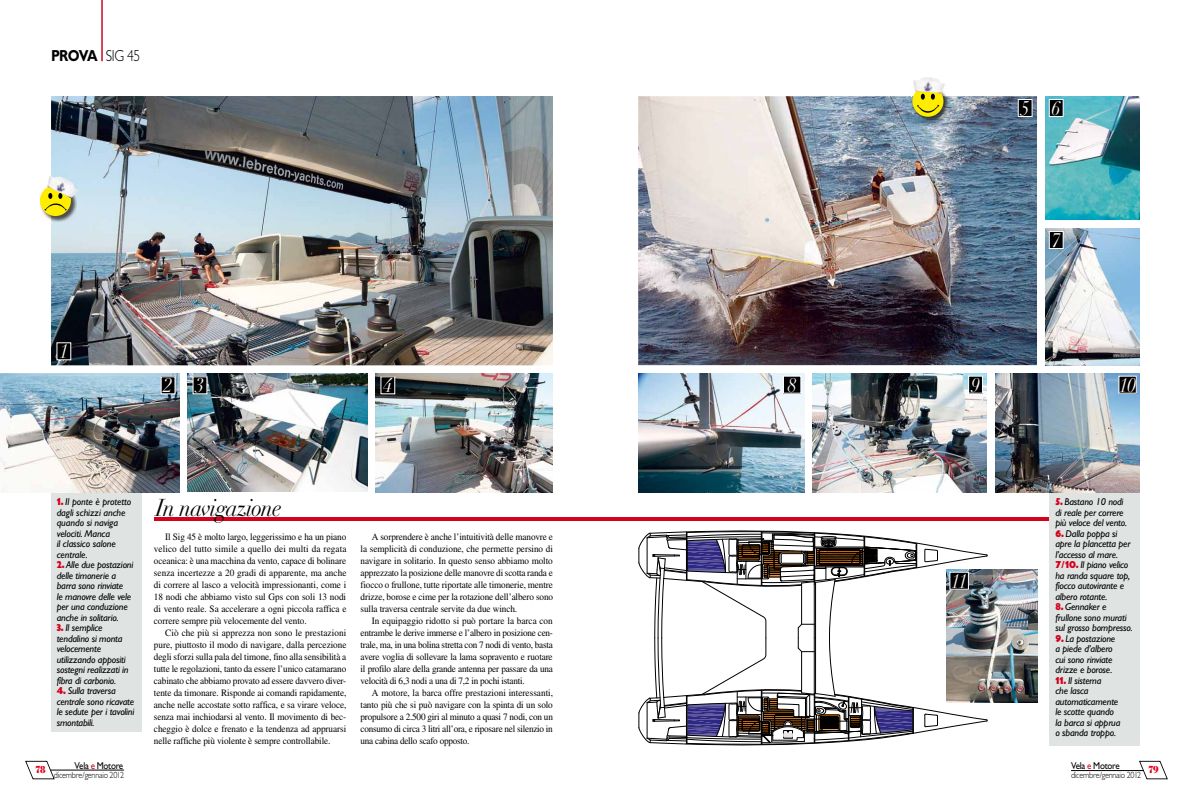
<style>
.page{position:relative;width:1191px;height:808px;background:#fff}
.page>*{position:absolute;margin:0;border:0;box-sizing:border-box;transform-origin:0 0}
.t1{font:24px "Didot LH Italic Os F";letter-spacing:-.035em;color:#000;scale:.9 1}
.t2{font:italic 20px "Didot LH";color:#fff;scale:.9 1}
.t3{font:700 16px "Gill Sans";letter-spacing:-.065em;color:#000;scale:.85 1}
.t4{font:italic 10px/10.5px "Gill Sans";letter-spacing:-.02em;color:#000}
.t5{font:10px "Gill Sans";letter-spacing:-.03em;color:#000;scale:.9 1}
.t6{font:700 10px "Bodoni BE";color:#e2001a;scale:.9 1}
.t7{font:9.7px/12px "Times";letter-spacing:-.01em;color:#000;text-align:justify;scale:.95 1}
.t8{font:300 9px "Gill Sans";letter-spacing:-.025em;color:#000;scale:.9 1}
.s1{font-weight:300}
.s2{font-family:"Gill Sans Extra Bold Display";font-style:normal;color:#d4021d}
.s3{color:#cd071e}
</style>
<div class="page">
<hr style="left:50px;top:770px;width:74px;height:1px;background:#000">
<svg style="left:25px;top:761px;width:34px;height:18px"></svg>
<hr style="left:101px;top:0;width:2px;height:61px;background:#cd071e">
<hr style="left:154px;top:517px;width:441px;height:4px;background:#d4021d">
<div style="left:51px;top:484px;width:90px;height:248px;background:#dfe3e2"></div>
<img style="left:51px;top:96px;width:502px;height:269px">
<img style="left:375px;top:373px;width:178px;height:119px">
<img style="left:0;top:373px;width:179px;height:119px">
<img style="left:188px;top:373px;width:179px;height:119px">
<div style="left:57px;top:343px;width:14px;height:17px;background:#000"></div>
<div style="left:161px;top:377px;width:14px;height:17px;background:#000"></div>
<div style="left:193px;top:377px;width:14px;height:17px;background:#000"></div>
<div style="left:381px;top:377px;width:14px;height:17px;background:#000"></div>
<img style="left:39px;top:187px;width:38px;height:35px">
<div style="left:40px;top:185px;width:31px;height:31px;background:#ffed00;border-radius:50%"></div>
<svg style="left:44px;top:198px;width:23px;height:13px"></svg>
<img style="left:47px;top:176px;width:32px;height:22px">
<svg style="left:1134px;top:761px;width:34px;height:18px"></svg>
<hr style="left:1071px;top:770px;width:72px;height:1px;background:#000">
<hr style="left:595px;top:517px;width:545px;height:4px;background:#d4021d">
<div style="left:1049px;top:492px;width:91px;height:254px;background:#dfe3e2"></div>
<img style="left:638px;top:374px;width:166px;height:118px">
<img style="left:995px;top:374px;width:145px;height:118px">
<img style="left:812px;top:374px;width:174px;height:118px">
<img style="left:1045px;top:96px;width:95px;height:124px">
<img style="left:1045px;top:228px;width:95px;height:137px">
<img style="left:638px;top:96px;width:399px;height:269px">
<div style="left:1018px;top:99px;width:14px;height:18px;background:#000"></div>
<div style="left:1018px;top:99px;width:14px;height:18px;border:1px solid #fff"></div>
<div style="left:1049px;top:99px;width:14px;height:18px;background:#000"></div>
<div style="left:1049px;top:99px;width:14px;height:18px;border:1px solid #fff"></div>
<div style="left:1049px;top:231px;width:14px;height:18px;background:#000"></div>
<div style="left:1049px;top:231px;width:14px;height:18px;border:1px solid #fff"></div>
<div style="left:783px;top:376px;width:18px;height:17px;background:#000"></div>
<div style="left:783px;top:376px;width:18px;height:17px;border:1px solid #fff"></div>
<div style="left:968px;top:376px;width:14px;height:17px;background:#000"></div>
<div style="left:968px;top:376px;width:14px;height:17px;border:1px solid #fff"></div>
<div style="left:1119px;top:376px;width:17px;height:17px;background:#000"></div>
<svg style="left:638px;top:530px;width:349px;height:216px"></svg>
<img style="left:946px;top:570px;width:91px;height:132px">
<div style="left:950px;top:572px;width:18px;height:17px;background:#000"></div>
<img style="left:912px;top:93px;width:37px;height:30px">
<div style="left:912px;top:86px;width:31px;height:31px;background:#ffed00;border-radius:50%"></div>
<svg style="left:917px;top:94px;width:22px;height:19px"></svg>
<img style="left:913px;top:77px;width:32px;height:16px">
<h3 class="t3" style="left:51px;top:46px;width:106px">PROVA <span class="s1">SIG 45</span></h3>
<h2 class="t2" style="left:60px;top:339px;width:11px">1</h2>
<h2 class="t2" style="left:164px;top:373px;width:47px">2 3</h2>
<h2 class="t2" style="left:383px;top:373px;width:11px">4</h2>
<p class="t4" style="left:57px;top:497px;width:76px"><span class="s2">1.</span> Il ponte è protetto dagli schizzi anche quando si naviga velociti. Manca<br>il classico salone centrale.</p>
<p class="t4" style="left:57px;top:560px;width:78px"><span class="s2">2.</span> Alle due postazioni delle timonerie a barra sono rinviate<br>le manovre delle vele per una conduzione anche in solitario.</p>
<p class="t4" style="left:57px;top:623px;width:73px"><span class="s2">3.</span> Il semplice tendalino si monta velocemente utilizzando appositi sostegni realizzati in fibra di carbonio.</p>
<p class="t4" style="left:57px;top:686px;width:79px"><span class="s2">4.</span> Sulla traversa centrale sono ricavate le sedute per i tavolini smontabili.</p>
<p class="t5" style="left:75px;top:759px;width:55px">Vela <span class="s3">e</span> Motore</p>
<p class="t8" style="left:35px;top:770px;width:100px"><sup>78</sup> dicembre/gennaio 2012</p>
<h1 class="t1" style="left:156px;top:493px;width:141px">In navigazione</h1>
<p class="t7" style="left:154px;top:531px;width:204px;text-indent:11px">Il Sig 45 è molto largo, leggerissimo e ha un piano velico del tutto simile a quello dei multi da regata oceanica: è una macchina da vento, capace di bolinare senza incertezze a 20 gradi di apparente, ma anche di correre al lasco a velocità impressionanti, come i 18 nodi che abbiamo visto sul Gps con soli 13 nodi di vento reale. Sa accelerare a ogni piccola raffica e correre sempre più velocemente del vento.</p>
<p class="t7" style="left:154px;top:627px;width:204px;text-indent:11px">Ciò che più si apprezza non sono le prestazioni pure, piuttosto il modo di navigare, dalla percezione degli sforzi sulla pala del timone, fino alla sensibilità a tutte le regolazioni, tanto da essere l’unico catamarano cabinato che abbiamo provato ad essere davvero diver&shy;tente da timonare. Risponde ai comandi rapidamente, anche nelle accostate sotto raffica, e sa virare veloce, senza mai inchiodarsi al vento. Il movimento di bec&shy;cheggio è dolce e frenato e la tendenza ad appruarsi nelle raffiche più violente è sempre controllabile.</p>
<p class="t7" style="left:360px;top:531px;width:204px;text-indent:11px">A sorprendere è anche l’intuitività delle manovre e la semplicità di conduzione, che permette persino di navigare in solitario. In questo senso abbiamo molto apprezzato la posizione delle manovre di scotta randa e fiocco o frullone, tutte riportate alle timonerie, mentre drizze, borose e cime per la rotazione dell’albero sono sulla traversa centrale servite da due winch.</p>
<p class="t7" style="left:360px;top:615px;width:204px;text-indent:11px">In equipaggio ridotto si può portare la barca con entrambe le derive immerse e l’albero in posizione cen&shy;trale, ma, in una bolina stretta con 7 nodi di vento, basta avere voglia di sollevare la lama sopravento e ruotare il profilo alare della grande antenna per passare da una velocità di 6,3 nodi a una di 7,2 in pochi istanti.</p>
<p class="t7" style="left:360px;top:687px;width:204px;text-indent:11px">A motore, la barca offre prestazioni interessanti, tanto più che si può navigare con la spinta di un solo propulsore a 2.500 giri al minuto a quasi 7 nodi, con un consumo di circa 3 litri all’ora, e riposare nel silenzio in una cabina dello scafo opposto.</p>
<h2 class="t2" style="left:1020px;top:96px;width:46px">5 6</h2>
<h2 class="t2" style="left:1052px;top:228px;width:11px">7</h2>
<h2 class="t2" style="left:788px;top:373px;width:11px">8</h2>
<h2 class="t2" style="left:971px;top:373px;width:11px">9</h2>
<h2 class="t2" style="left:1119px;top:373px;width:20px">10</h2>
<h2 class="t2" style="left:951px;top:569px;width:19px">11</h2>
<p class="t4" style="left:1055px;top:497px;width:73px"><span class="s2">5.</span> Bastano 10 nodi di reale per correre più veloce del vento.</p>
<p class="t4" style="left:1055px;top:528px;width:77px"><span class="s2">6.</span> Dalla poppa si apre la plancetta per l’accesso al mare.<br><span class="s2">7/10.</span> Il piano velico ha randa square top, fiocco autovirante e albero rotante.</p>
<p class="t4" style="left:1055px;top:602px;width:79px"><span class="s2">8.</span> Gennaker e frullone sono murati sul grosso bompresso.</p>
<p class="t4" style="left:1055px;top:633px;width:61px"><span class="s2">9.</span> La postazione a piede d’albero cui sono rinviate drizze e borose.</p>
<p class="t4" style="left:1055px;top:675px;width:66px"><span class="s2">11.</span> Il sistema<br>che lasca automaticamente le scotte quando la barca si apprua o sbanda troppo.</p>
<p class="t5" style="left:1071px;top:760px;width:56px">Vela <span class="s3">e</span> Motore</p>
<p class="t8" style="left:1071px;top:770px;width:80px">dicembre/gennaio 2012</p>
<p class="t6" style="left:1148px;top:764px;width:13px">79</p>
</div>
